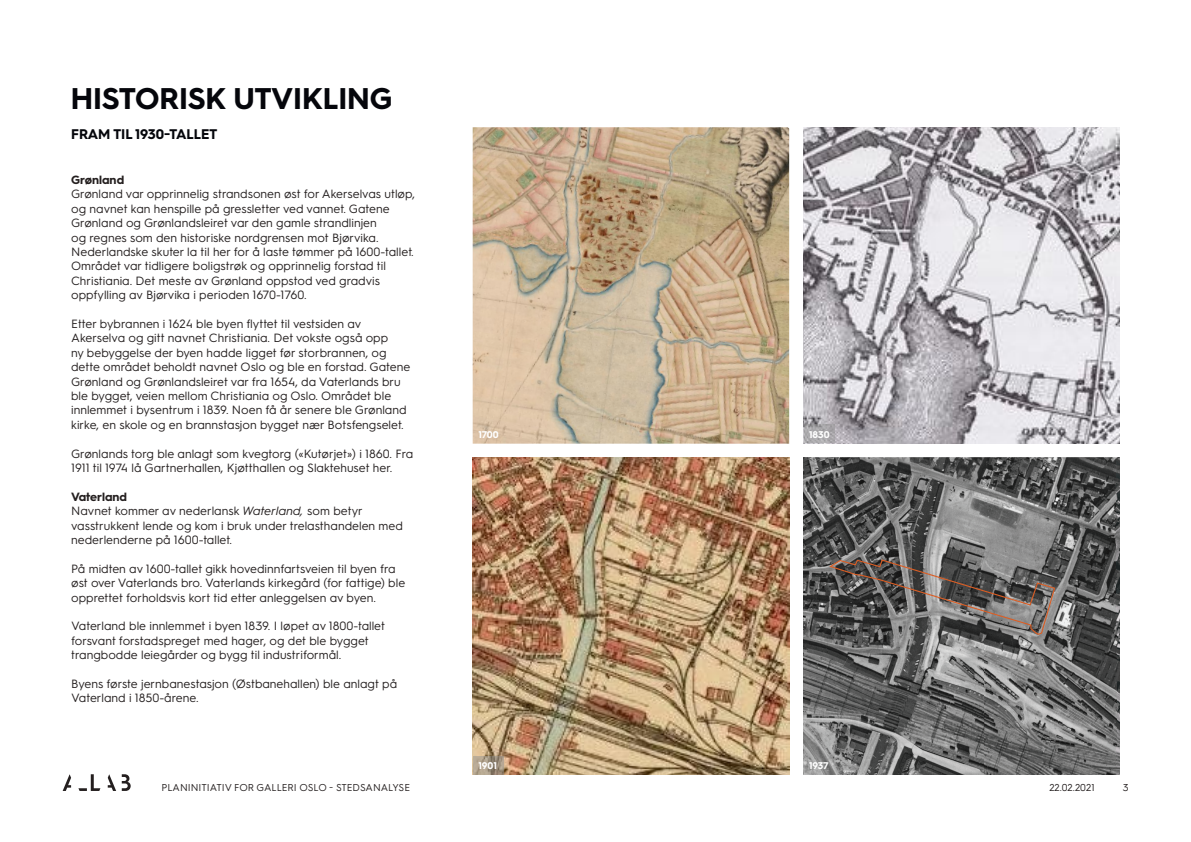
<style>
.page{position:relative;width:1191px;height:842px;background:#fff}
.page>*{position:absolute;margin:0;border:0;box-sizing:border-box;transform-origin:0 0}
.t1{font:700 30px "Hurme Geometric Sans 3";color:#05060b}
.t2{font:700 14px "Hurme Geometric Sans 3";color:#05060b}
.t3{font:12px/14.4px "Hurme Geometric Sans 3";color:#241f1f}
.t4{font:700 12px "Hurme Geometric Sans 3";color:#241f1f}
.t5{font:10px "Hurme Geometric Sans 3";color:#241f1f}
.t6{font:700 9.8px "Hurme Geometric Sans 3";color:#fff}
.s1{font-weight:700}
.s2{font-style:italic}
</style>
<div class="page">
<svg style="left:78px;top:774px;width:22px;height:17px"></svg>
<svg style="left:108px;top:774px;width:8px;height:17px"></svg>
<svg style="left:63px;top:774px;width:8px;height:17px"></svg>
<svg style="left:122px;top:774px;width:9px;height:17px"></svg>
<img style="left:473px;top:458px;width:316px;height:316px">
<img style="left:473px;top:127px;width:316px;height:317px">
<img style="left:803px;top:458px;width:316px;height:316px">
<svg style="left:829px;top:559px;width:227px;height:76px;background:#666260"></svg>
<img style="left:803px;top:127px;width:316px;height:317px">
<svg style="left:473px;top:756px;width:30px;height:18px"></svg>
<svg style="left:804px;top:425px;width:30px;height:18px"></svg>
<h1 class="t1" style="left:71px;top:78px;width:323px">HISTORISK UTVIKLING</h1>
<p class="t2" style="left:71px;top:124px;width:148px">FRAM TIL 1930-TALLET</p>
<p class="t4" style="left:71px;top:171px;width:55px">Grønland</p>
<p class="t3" style="left:71px;top:186px;width:345px">Grønland var opprinnelig strandsonen øst for Akerselvas utløp, og navnet kan henspille på gressletter ved vannet. Gatene Grønland og Grønlandsleiret var den gamle strandlinjen<br>og regnes som den historiske nordgrensen mot Bjørvika.<br>Nederlandske skuter la til her for å laste tømmer på 1600-tallet.<br>Området var tidligere boligstrøk og opprinnelig forstad til Christiania. Det meste av Grønland oppstod ved gradvis oppfylling av Bjørvika i perioden 1670-1760.</p>
<p class="t3" style="left:71px;top:316px;width:341px">Etter bybrannen i 1624 ble byen flyttet til vestsiden av Akerselva og gitt navnet Christiania. Det vokste også opp<br>ny bebyggelse der byen hadde ligget før storbrannen, og dette området beholdt navnet Oslo og ble en forstad. Gatene Grønland og Grønlandsleiret var fra 1654, da Vaterlands bru ble bygget, veien mellom Christiania og Oslo. Området ble innlemmet i bysentrum i 1839. Noen få år senere ble Grønland kirke, en skole og en brannstasjon bygget nær Botsfengselet.</p>
<p class="t3" style="left:71px;top:445px;width:343px">Grønlands torg ble anlagt som kvegtorg («Kutørjet») i 1860. Fra<br>1911 til 1974 lå Gartnerhallen, Kjøtthallen og Slaktehuset her.</p>
<p class="t3" style="left:71px;top:488px;width:333px"><span class="s1">Vaterland<br></span>Navnet kommer av nederlansk <span class="s2">Waterland,</span> som betyr vasstrukkent lende og kom i bruk under trelasthandelen med nederlenderne på 1600-tallet.</p>
<p class="t3" style="left:71px;top:560px;width:336px">På midten av 1600-tallet gikk hovedinnfartsveien til byen fra øst over Vaterlands bro. Vaterlands kirkegård (for fattige) ble opprettet forholdsvis kort tid etter anleggelsen av byen.</p>
<p class="t3" style="left:71px;top:618px;width:315px">Vaterland ble innlemmet i byen 1839. I løpet av 1800-tallet forsvant forstadspreget med hager, og det ble bygget trangbodde leiegårder og bygg til industriformål.</p>
<p class="t3" style="left:71px;top:676px;width:327px">Byens første jernbanestasjon (Østbanehallen) ble anlagt på<br>Vaterland i 1850-årene.</p>
<p class="t6" style="left:478px;top:428px;width:22px">1700</p>
<p class="t6" style="left:478px;top:758px;width:20px">1901</p>
<p class="t6" style="left:809px;top:428px;width:22px">1830</p>
<p class="t6" style="left:809px;top:758px;width:21px">1937</p>
<p class="t5" style="left:162px;top:780px;width:250px">PLANINITIATIV FOR GALLERI OSLO - STEDSANALYSE</p>
<p class="t5" style="left:1049px;top:780px;width:47px">22.02.2021</p>
<p class="t5" style="left:1123px;top:780px;width:7px">3</p>
</div>
